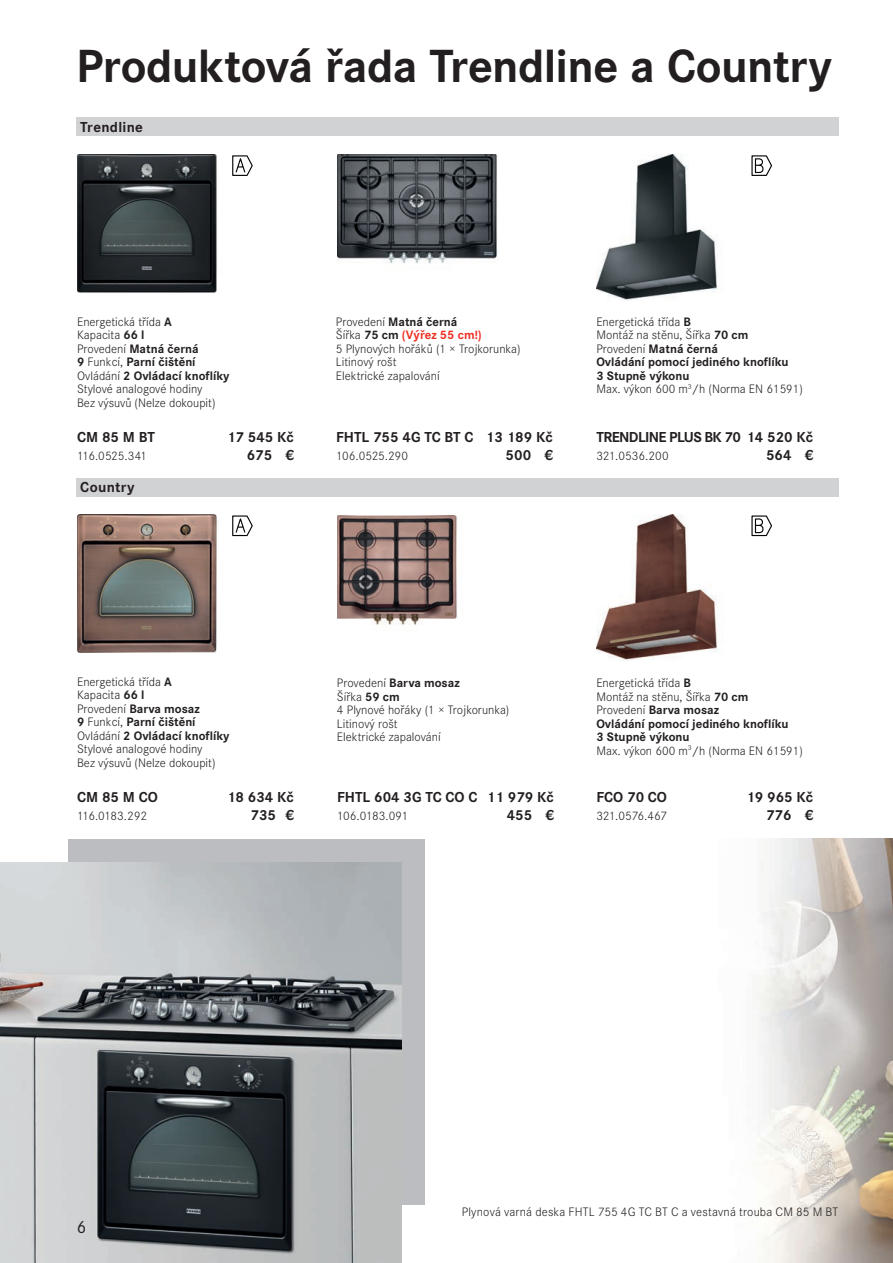
<style>
.page{position:relative;width:893px;height:1263px;background:#fff}
.page>*{position:absolute;margin:0;border:0;box-sizing:border-box;transform-origin:0 0}
.t1{font:700 48.3px "Corporate S";letter-spacing:-.01em;color:#231f20}
.t2{font:18px "Corporate S";color:#231f20}
.t3{font:700 15px/18px "Corporate S";color:#231f20;text-align:right}
.t4{font:700 15px/18px "Corporate S";letter-spacing:-.04em;color:#231f20;text-align:right}
.t5{font:700 15px "Corporate S";letter-spacing:.02em;color:#231f20}
.t6{font:300 12.75px/13.5px "Corporate S";color:#231f20}
.t7{font:300 12.75px "Corporate S";letter-spacing:-.025em;color:#231f20}
.s1{font-weight:700}
.s2{font-weight:700;color:#ee2e22}
</style>
<div class="page">
<img style="left:757px;top:839px;width:136px;height:424px">
<div style="left:76px;top:118px;width:762px;height:18px;background:#d1d2d4"></div>
<div style="left:76px;top:478px;width:762px;height:18px;background:#d1d2d4"></div>
<img style="left:78px;top:154px;width:139px;height:139px">
<img style="left:78px;top:514px;width:139px;height:139px">
<svg style="left:232px;top:155px;width:21px;height:21px"></svg>
<svg style="left:232px;top:515px;width:21px;height:22px"></svg>
<img style="left:337px;top:515px;width:121px;height:110px">
<img style="left:596px;top:514px;width:122px;height:146px">
<img style="left:337px;top:154px;width:162px;height:110px">
<img style="left:596px;top:154px;width:122px;height:146px">
<svg style="left:751px;top:155px;width:21px;height:21px"></svg>
<svg style="left:751px;top:515px;width:21px;height:22px"></svg>
<div style="left:68px;top:839px;width:356px;height:365px;background:#bcbdc0"></div>
<img style="left:0;top:862px;width:401px;height:401px">
<h1 class="t1" style="left:76px;top:48px;width:758px">Produktová řada Trendline a Country</h1>
<p class="t5" style="left:80px;top:121px;width:64px">Trendline</p>
<p class="t6" style="left:77px;top:316px;width:154px">Energetická třída <span class="s1">A<br></span>Kapacita <span class="s1">66 l<br></span>Provedení <span class="s1">Matná černá<br>9</span> Funkcí, <span class="s1">Parní čištění<br></span>Ovládání <span class="s1">2 Ovládací knoflíky<br></span>Stylové analogové hodiny<br>Bez výsuvů (Nelze dokoupit)</p>
<p class="t6" style="left:336px;top:316px;width:186px">Provedení <span class="s1">Matná černá<br></span>Šířka <span class="s1">75 cm</span> <span class="s2">(Výřez 55 cm!)<br></span>5 Plynových hořáků (1 × Trojkorunka)<br>Litinový rošt<br>Elektrické zapalování</p>
<p class="t6" style="left:596px;top:316px;width:208px">Energetická třída <span class="s1">B<br></span>Montáž na stěnu, Šířka <span class="s1">70 cm<br></span>Provedení <span class="s1">Matná černá<br>Ovládání pomocí jediného knoflíku<br>3 Stupně výkonu<br></span>Max. výkon 600 m<sup>3</sup>/h (Norma EN 61591)</p>
<p class="t3" style="left:77px;top:429px;width:79px">CM 85 M BT</p>
<p class="t3" style="left:227px;top:429px;width:69px">17 545 Kč<br>675 €</p>
<p class="t7" style="left:77px;top:451px;width:71px">116.0525.341</p>
<p class="t3" style="left:336px;top:429px;width:218px">FHTL 755 4G TC BT C 13 189 Kč<br>500 €</p>
<p class="t6" style="left:336px;top:450px;width:74px">106.0525.290</p>
<p class="t4" style="left:596px;top:429px;width:218px">TRENDLINE PLUS BK 70 14 520 Kč<br>564 €</p>
<p class="t6" style="left:596px;top:450px;width:74px">321.0536.200</p>
<p class="t5" style="left:80px;top:482px;width:56px">Country</p>
<p class="t6" style="left:77px;top:676px;width:154px">Energetická třída <span class="s1">A<br></span>Kapacita <span class="s1">66 l<br></span>Provedení <span class="s1">Barva mosaz<br>9</span> Funkcí, <span class="s1">Parní čištění<br></span>Ovládání <span class="s1">2 Ovládací knoflíky<br></span>Stylové analogové hodiny<br>Bez výsuvů (Nelze dokoupit)</p>
<p class="t6" style="left:337px;top:677px;width:174px">Provedení <span class="s1">Barva mosaz<br></span>Šířka <span class="s1">59 cm<br></span>4 Plynové hořáky (1 × Trojkorunka)<br>Litinový rošt<br>Elektrické zapalování</p>
<p class="t6" style="left:596px;top:677px;width:208px">Energetická třída <span class="s1">B<br></span>Montáž na stěnu, Šířka <span class="s1">70 cm<br></span>Provedení <span class="s1">Barva mosaz<br>Ovládání pomocí jediného knoflíku<br>3 Stupně výkonu<br></span>Max. výkon 600 m<sup>3</sup>/h (Norma EN 61591)</p>
<p class="t3" style="left:77px;top:789px;width:82px">CM 85 M CO</p>
<p class="t3" style="left:227px;top:789px;width:69px">18 634 Kč<br>735 €</p>
<p class="t7" style="left:77px;top:811px;width:71px">116.0183.292</p>
<p class="t3" style="left:337px;top:789px;width:218px">FHTL 604 3G TC CO C 11 979 Kč<br>455 €</p>
<p class="t7" style="left:337px;top:811px;width:73px">106.0183.091</p>
<p class="t3" style="left:596px;top:789px;width:72px">FCO 70 CO</p>
<p class="t3" style="left:746px;top:789px;width:69px">19 965 Kč<br>776 €</p>
<p class="t7" style="left:596px;top:811px;width:72px">321.0576.467</p>
<h2 class="t2" style="left:77px;top:1221px;width:11px">6</h2>
<p class="t6" style="left:462px;top:1206px;width:378px">Plynová varná deska FHTL 755 4G TC BT C a vestavná trouba CM 85 M BT</p>
</div>
